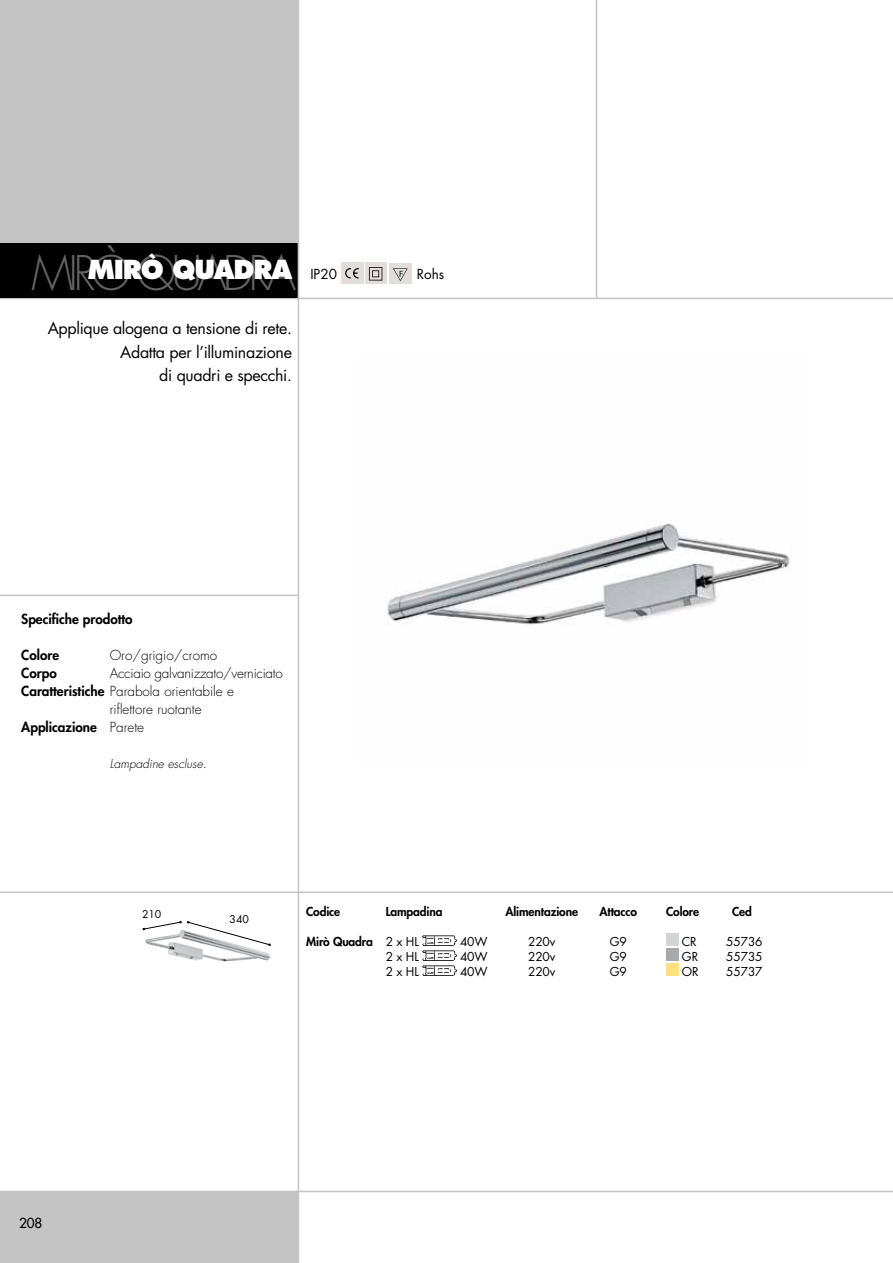
<style>
.page{position:relative;width:893px;height:1263px;background:#fff}
.page>*{position:absolute;margin:0;border:0;box-sizing:border-box;transform-origin:0 0}
.t1{font:300 46.5px "Futura Std";letter-spacing:-.1em;color:#fff}
.t2{font:800 25.5px "Futura Std";color:#fff}
.t3{font:16.05px/23.2px "Futura Std";letter-spacing:-.02em;color:#000;text-align:right}
.t4{font:300 13.5px "Futura Std";color:#000}
.t5{font:800 13.5px "Futura Std";color:#000}
.t6{font:300 13.5px "Futura Std";letter-spacing:-.02em;color:#000}
.t7{font:13.5px "Futura Std";color:#000}
.t8{font:500 13.5px "Futura Std";color:#000}
.t9{font:800 12px "Futura Std";letter-spacing:-.01em;color:#000}
.t10{font:12px "Futura Std";letter-spacing:-.01em;color:#000}
.t11{font:italic 300 12px "Futura Std";color:#000}
.t12{font:10.5px "Futura Std";color:#000}
.s1{font-weight:300}
.s2{font-weight:800}
.s3{font-size:13.5px}
.s4{font-weight:400}
</style>
<div class="page">
<div style="left:0;top:1191px;width:298px;height:72px;background:#c5c4c4"></div>
<svg style="left:0;top:298px;width:893px;height:595px"></svg>
<div style="left:0;top:0;width:298px;height:298px;background:#c5c4c4"></div>
<div style="left:0;top:243px;width:298px;height:55px;background:#000"></div>
<hr style="left:0;top:595px;width:299px;height:1px;background:#c5c4c4">
<hr style="left:298px;top:0;width:1px;height:1263px;background:#c5c4c4">
<hr style="left:596px;top:0;width:1px;height:298px;background:#c5c4c4">
<hr style="left:0;top:1191px;width:893px;height:1px;background:#c5c4c4">
<img style="left:422px;top:935px;width:35px;height:11px">
<div style="left:666px;top:933px;width:12px;height:13px;background:#d1d3d4"></div>
<img style="left:422px;top:950px;width:35px;height:11px">
<div style="left:666px;top:948px;width:12px;height:13px;background:#a7a9ac"></div>
<img style="left:422px;top:965px;width:35px;height:11px">
<div style="left:666px;top:963px;width:12px;height:13px;background:#ffe180"></div>
<img style="left:358px;top:357px;width:450px;height:405px">
<img style="left:142px;top:928px;width:128px;height:34px">
<svg style="left:143px;top:921px;width:128px;height:25px"></svg>
<div style="left:341px;top:262px;width:22px;height:22px;background:#e2dddb"></div>
<svg style="left:345px;top:268px;width:14px;height:10px"></svg>
<div style="left:365px;top:263px;width:22px;height:21px;background:#e2dddb"></div>
<svg style="left:369px;top:267px;width:13px;height:14px"></svg>
<div style="left:389px;top:263px;width:22px;height:21px;background:#e2dddb"></div>
<svg style="left:393px;top:268px;width:15px;height:13px"></svg>
<h1 class="t1" style="left:31px;top:245px;width:266px">Mirò quadra</h1>
<p class="t2" style="left:88px;top:253px;width:147px">MIRÒ QUADRA</p>
<p class="t3" style="left:48px;top:317px;width:246px">Applique alogena a tensione di rete.<br>Adatta per l’illuminazione<br>di quadri e specchi.</p>
<p class="t7" style="left:310px;top:266px;width:28px">IP20</p>
<p class="t7" style="left:417px;top:266px;width:29px">Rohs</p>
<p class="t5" style="left:21px;top:610px;width:113px">Specifiche prodotto</p>
<p class="t5" style="left:21px;top:646px;width:39px">Colore</p>
<p class="t4" style="left:110px;top:646px;width:109px">Oro/grigio/cromo</p>
<p class="t5" style="left:21px;top:664px;width:68px">Corpo <span class="s1">A</span></p>
<p class="t6" style="left:118px;top:664px;width:166px">cciaio galvanizzato/verniciato</p>
<p class="t4" style="left:21px;top:682px;width:214px"><span class="s2">Caratteristiche</span> Parabola orientabile e</p>
<p class="t4" style="left:110px;top:700px;width:93px">riflettore ruotante</p>
<p class="t5" style="left:21px;top:718px;width:124px">Applicazione <span class="s1">Parete</span></p>
<p class="t11" style="left:110px;top:756px;width:99px">Lampadine escluse<span class="s3">.</span></p>
<p class="t12" style="left:142px;top:907px;width:21px">210</p>
<p class="t12" style="left:230px;top:912px;width:21px">340</p>
<p class="t9" style="left:306px;top:904px;width:36px">Codice</p>
<p class="t9" style="left:386px;top:904px;width:58px">Lampadina</p>
<p class="t9" style="left:505px;top:904px;width:74px">Alimentazione</p>
<p class="t9" style="left:599px;top:904px;width:39px">Attacco</p>
<p class="t9" style="left:666px;top:904px;width:35px">Colore</p>
<p class="t9" style="left:732px;top:904px;width:21px">Ced</p>
<p class="t9" style="left:306px;top:934px;width:114px">Mirò Quadra <span class="s4">2 x HL</span></p>
<p class="t10" style="left:460px;top:933px;width:29px">40W</p>
<p class="t10" style="left:528px;top:933px;width:29px">220v</p>
<p class="t10" style="left:610px;top:933px;width:19px">G9</p>
<p class="t10" style="left:682px;top:933px;width:16px">CR</p>
<p class="t10" style="left:726px;top:933px;width:38px">55736</p>
<p class="t10" style="left:386px;top:948px;width:35px">2 x HL</p>
<p class="t10" style="left:460px;top:948px;width:29px">40W</p>
<p class="t10" style="left:528px;top:948px;width:29px">220v</p>
<p class="t10" style="left:610px;top:948px;width:19px">G9</p>
<p class="t10" style="left:682px;top:948px;width:18px">GR</p>
<p class="t10" style="left:726px;top:948px;width:38px">55735</p>
<p class="t10" style="left:386px;top:963px;width:35px">2 x HL</p>
<p class="t10" style="left:460px;top:963px;width:29px">40W</p>
<p class="t10" style="left:528px;top:963px;width:29px">220v</p>
<p class="t10" style="left:610px;top:963px;width:19px">G9</p>
<p class="t10" style="left:682px;top:963px;width:18px">OR</p>
<p class="t10" style="left:726px;top:963px;width:38px">55737</p>
<p class="t8" style="left:19px;top:1215px;width:25px">208</p>
</div>
